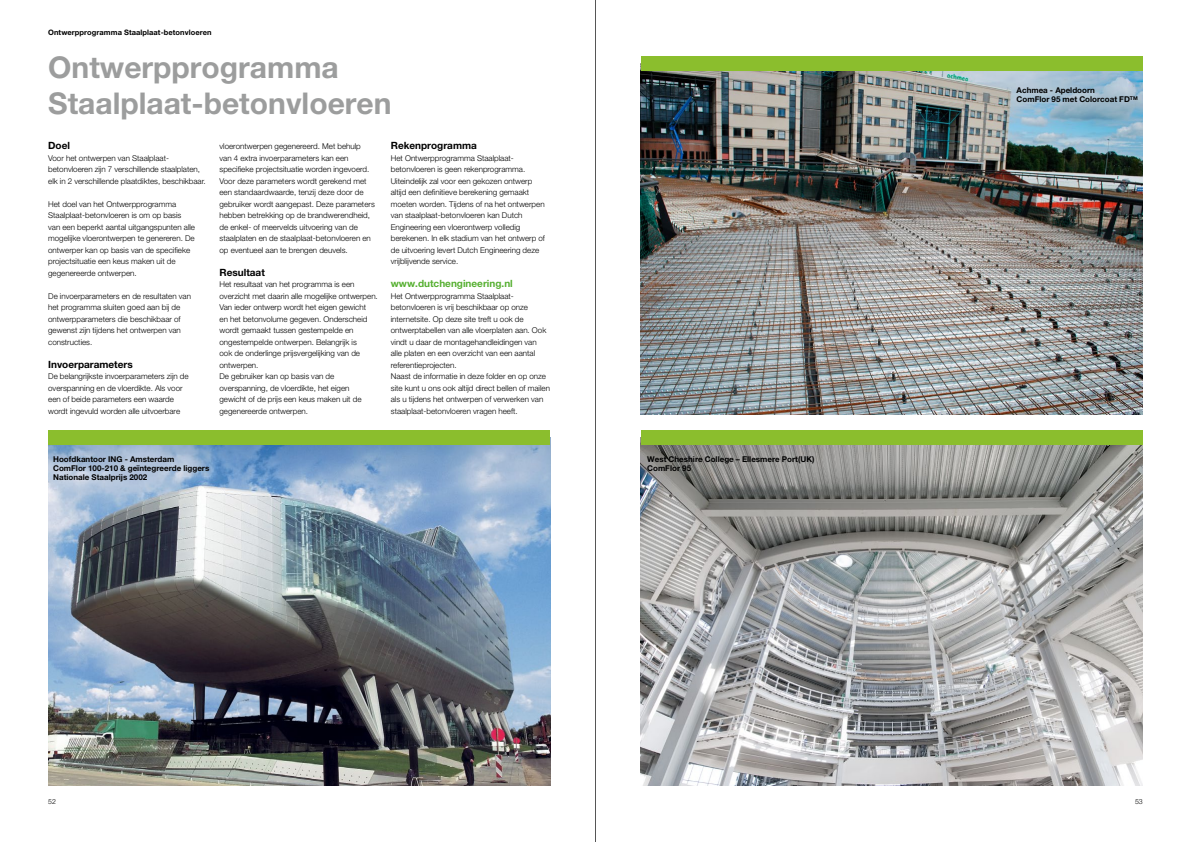
<style>
.page{position:relative;width:1191px;height:842px;background:#fff}
.page>*{position:absolute;margin:0;border:0;box-sizing:border-box;transform-origin:0 0}
.t1{font:700 30px/36px "Helvetica Neue LT Pro";color:#9c9d9d}
.t2{font:700 10px "Helvetica Neue LT Pro";color:#000}
.t3{font:700 10px "Helvetica Neue LT Pro";color:#55af30}
.t4{font:300 8px/11.5px "Helvetica Neue LT Pro";color:#000}
.t5{font:700 8px/9px "Helvetica Neue LT Pro";color:#000}
.t6{font:700 7.5px "Helvetica Neue LT Pro";letter-spacing:.01em;color:#000}
.t7{font:300 7px "Helvetica Neue LT Pro";color:#000}
</style>
<div class="page">
<img style="left:48px;top:444px;width:502px;height:341px">
<div style="left:48px;top:430px;width:502px;height:14px;background:#8bbe2d"></div>
<img style="left:641px;top:444px;width:501px;height:341px">
<img style="left:641px;top:71px;width:501px;height:343px">
<div style="left:641px;top:430px;width:501px;height:14px;background:#8bbe2d"></div>
<div style="left:641px;top:57px;width:501px;height:14px;background:#8bbe2d"></div>
<hr style="left:595px;top:0;width:1px;height:842px;background:#565656">
<p class="t6" style="left:48px;top:28px;width:165px">Ontwerpprogramma Staalplaat-betonvloeren</p>
<h1 class="t1" style="left:48px;top:49px;width:345px">Ontwerpprogramma<br>Staalplaat-betonvloeren</h1>
<p class="t2" style="left:48px;top:139px;width:23px">Doel</p>
<p class="t4" style="left:48px;top:152px;width:159px">Voor het ontwerpen van Staalplaat&shy;betonvloeren zijn 7 verschillende staalplaten, elk in 2 verschillende plaatdiktes, beschikbaar.</p>
<p class="t4" style="left:48px;top:198px;width:148px">Het doel van het Ontwerpprogramma Staalplaat-betonvloeren is om op basis van een beperkt aantal uitgangspunten alle mogelijke vloerontwerpen te genereren. De ontwerper kan op basis van de specifieke projectsituatie een keus maken uit de gegenereerde ontwerpen.</p>
<p class="t4" style="left:48px;top:290px;width:144px">De invoerparameters en de resultaten van het programma sluiten goed aan bij de ontwerpparameters die beschikbaar of gewenst zijn tijdens het ontwerpen van constructies.</p>
<p class="t2" style="left:48px;top:358px;width:86px">Invoerparameters</p>
<p class="t4" style="left:48px;top:370px;width:142px">De belangrijkste invoerparameters zijn de overspanning en de vloerdikte. Als voor een of beide parameters een waarde wordt ingevuld worden alle uitvoerbare</p>
<p class="t4" style="left:219px;top:140px;width:157px">vloerontwerpen gegenereerd. Met behulp van 4 extra invoerparameters kan een specifieke projectsituatie worden ingevoerd.<br>Voor deze parameters wordt gerekend met een standaardwaarde, tenzij deze door de gebruiker wordt aangepast. Deze parameters hebben betrekking op de brandwerendheid, de enkel- of meervelds uitvoering van de staalplaten en de staalplaat-betonvloeren en op eventueel aan te brengen deuvels.</p>
<p class="t2" style="left:219px;top:266px;width:47px">Resultaat</p>
<p class="t4" style="left:219px;top:278px;width:160px">Het resultaat van het programma is een overzicht met daarin alle mogelijke ontwerpen.<br>Van ieder ontwerp wordt het eigen gewicht<br>en het betonvolume gegeven. Onderscheid wordt gemaakt tussen gestempelde en ongestempelde ontwerpen. Belangrijk is<br>ook de onderlinge prijsvergelijking van de ontwerpen.<br>De gebruiker kan op basis van de overspanning, de vloerdikte, het eigen gewicht of de prijs een keus maken uit de gegenereerde ontwerpen.</p>
<p class="t2" style="left:391px;top:139px;width:88px">Rekenprogramma</p>
<p class="t4" style="left:391px;top:152px;width:156px">Het Ontwerpprogramma Staalplaat&shy;betonvloeren is geen rekenprogramma.<br>Uiteindelijk zal voor een gekozen ontwerp altijd een definitieve berekening gemaakt moeten worden. Tijdens of na het ontwerpen van staalplaat-betonvloeren kan Dutch Engineering een vloerontwerp volledig berekenen. In elk stadium van het ontwerp of de uitvoering levert Dutch Engineering deze vrijblijvende service.</p>
<p class="t3" style="left:391px;top:277px;width:123px">www.dutchengineering.nl</p>
<p class="t4" style="left:391px;top:290px;width:161px">Het Ontwerpprogramma Staalplaat&shy;betonvloeren is vrij beschikbaar op onze internetsite. Op deze site treft u ook de ontwerptabellen van alle vloerplaten aan. Ook vindt u daar de montagehandleidingen van<br>alle platen en een overzicht van een aantal referentieprojecten.<br>Naast de informatie in deze folder en op onze site kunt u ons ook altijd direct bellen of mailen als u tijdens het ontwerpen of verwerken van staalplaat-betonvloeren vragen heeft.</p>
<p class="t5" style="left:53px;top:454px;width:158px">Hoofdkantoor ING - Amsterdam<br>ComFlor 100-210 &amp; geïntegreerde liggers<br>Nationale Staalprijs 2002</p>
<p class="t5" style="left:647px;top:454px;width:169px">West Cheshire College – Ellesmere Port(UK)<br>ComFlor 95</p>
<p class="t5" style="left:1016px;top:85px;width:123px">Achmea - Apeldoorn<br>ComFlor 95 met Colorcoat FD<sup>TM</sup></p>
<p class="t7" style="left:48px;top:798px;width:9px">52</p>
<p class="t7" style="left:1135px;top:798px;width:9px">53</p>
</div>
